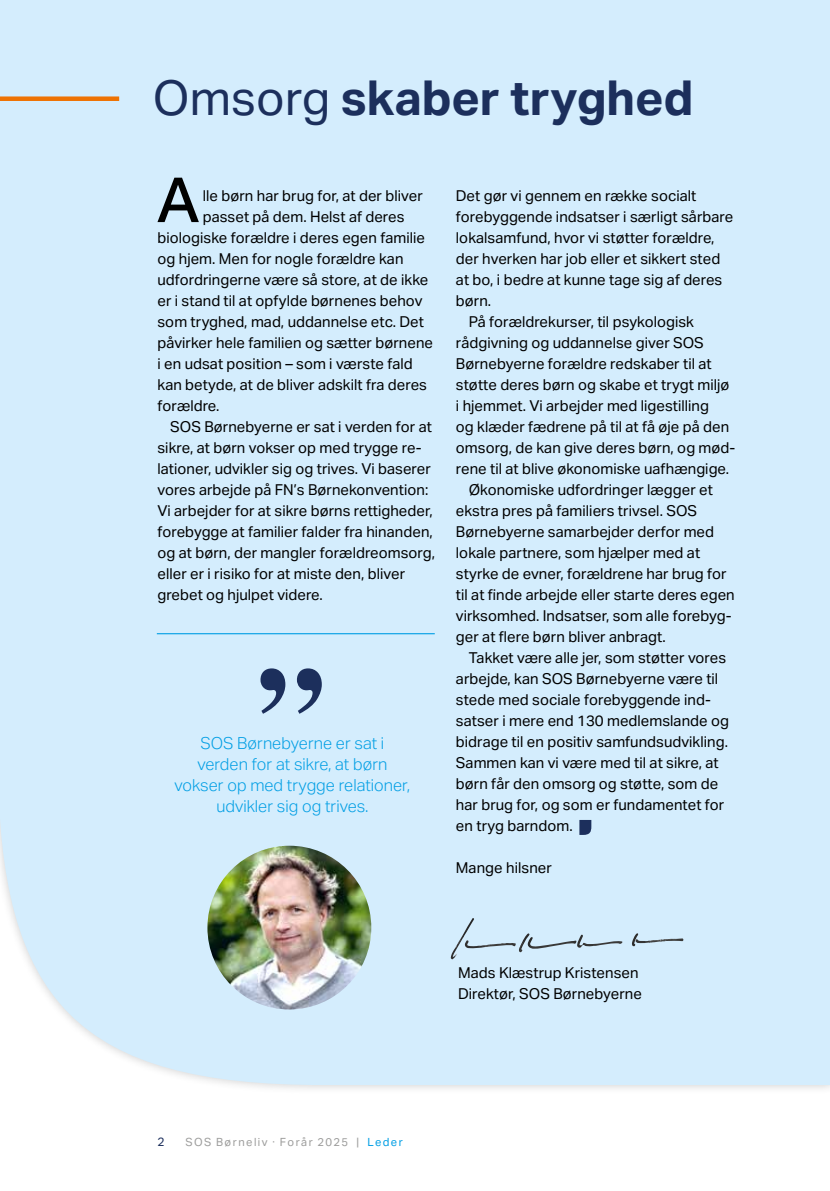
<style>
.page{position:relative;width:830px;height:1191px;background:#fff}
.page>*{position:absolute;margin:0;border:0;box-sizing:border-box;transform-origin:0 0}
.t1{font:700 135px "Times";color:#1c2f5c}
.t2{font:500 62.25px "Aktiv Grotesk";color:#000}
.t3{font:700 48px "Aktiv Grotesk";color:#1c2f5c}
.t4{font:300 16.5px/21px "Aktiv Grotesk";color:#009ee4;text-align:center}
.t5{font:15px/21px "Aktiv Grotesk";color:#000}
.t6{font:12px "Aktiv Grotesk";color:#1c2f5c}
.t7{font:11.25px "Aktiv Grotesk";letter-spacing:.125em;color:#9d9d9c}
.s1{font-weight:400}
.s2{color:#009ee4}
</style>
<div class="page">
<div style="left:0;top:0;width:829px;height:1085px;background:#d4edfd"></div>
<svg style="left:579px;top:820px;width:12px;height:15px"></svg>
<img style="left:207px;top:845px;width:164px;height:164px;border-radius:82px">
<svg style="left:450px;top:917px;width:172px;height:42px"></svg>
<svg style="left:631px;top:933px;width:52px;height:13px"></svg>
<hr style="left:157px;top:633px;width:277px;height:1px;background:#009ee4">
<div style="left:0;top:96px;width:119px;height:5px;background:#ee7203"></div>
<h3 class="t3" style="left:153px;top:76px;width:541px"><span class="s1">Omsorg</span> skaber tryghed</h3>
<h2 class="t2" style="left:157px;top:164px;width:44px">A</h2>
<p class="t5" style="left:203px;top:186px;width:221px">lle børn har brug for, at der bliver</p>
<p class="t5" style="left:203px;top:207px;width:203px">passet på dem. Helst af deres</p>
<p class="t5" style="left:157px;top:228px;width:269px">biologiske forældre i deres egen familie</p>
<p class="t5" style="left:157px;top:249px;width:247px">og hjem. Men for nogle forældre kan</p>
<p class="t5" style="left:157px;top:270px;width:272px">udfordringerne være så store, at de ikke</p>
<p class="t5" style="left:157px;top:291px;width:266px">er i stand til at opfylde børnenes behov</p>
<p class="t5" style="left:157px;top:312px;width:268px">som tryghed, mad, uddannelse etc. Det</p>
<p class="t5" style="left:157px;top:333px;width:277px">påvirker hele familien og sætter børnene</p>
<p class="t5" style="left:157px;top:354px;width:257px">i en udsat position – som i værste fald</p>
<p class="t5" style="left:157px;top:375px;width:271px">kan betyde, at de bliver adskilt fra deres</p>
<p class="t5" style="left:157px;top:396px;width:64px">forældre.</p>
<p class="t5" style="left:170px;top:417px;width:263px">SOS Børnebyerne er sat i verden for at</p>
<p class="t5" style="left:157px;top:438px;width:265px">sikre, at børn vokser op med trygge re-</p>
<p class="t5" style="left:157px;top:459px;width:275px">lationer, udvikler sig og trives. Vi baserer</p>
<p class="t5" style="left:157px;top:480px;width:272px">vores arbejde på FN’s Børnekonvention:</p>
<p class="t5" style="left:157px;top:501px;width:276px">Vi arbejder for at sikre børns rettigheder,</p>
<p class="t5" style="left:157px;top:522px;width:277px">forebygge at familier falder fra hinanden,</p>
<p class="t5" style="left:157px;top:543px;width:279px">og at børn, der mangler forældreomsorg,</p>
<p class="t5" style="left:157px;top:564px;width:249px">eller er i risiko for at miste den, bliver</p>
<p class="t5" style="left:157px;top:585px;width:167px">grebet og hjulpet videre.</p>
<h1 class="t1" style="left:326px;top:746px;width:69px;rotate:-180deg">“</h1>
<p class="t4" style="left:174px;top:733px;width:237px">SOS Børnebyerne er sat i verden for at sikre, at børn vokser op med trygge relationer, udvikler sig og trives.</p>
<p class="t5" style="left:455px;top:186px;width:242px">Det gør vi gennem en række socialt</p>
<p class="t5" style="left:455px;top:207px;width:279px">forebyggende indsatser i særligt sårbare</p>
<p class="t5" style="left:455px;top:228px;width:260px">lokalsamfund, hvor vi støtter forældre,</p>
<p class="t5" style="left:455px;top:249px;width:266px">der hverken har job eller et sikkert sted</p>
<p class="t5" style="left:455px;top:270px;width:268px">at bo, i bedre at kunne tage sig af deres</p>
<p class="t5" style="left:455px;top:291px;width:37px">børn.</p>
<p class="t5" style="left:468px;top:312px;width:227px">På forældrekurser, til psykologisk</p>
<p class="t5" style="left:455px;top:333px;width:249px">rådgivning og uddannelse giver SOS</p>
<p class="t5" style="left:455px;top:354px;width:257px">Børnebyerne forældre redskaber til at</p>
<p class="t5" style="left:455px;top:375px;width:275px">støtte deres børn og skabe et trygt miljø</p>
<p class="t5" style="left:455px;top:396px;width:254px">i hjemmet. Vi arbejder med ligestilling</p>
<p class="t5" style="left:455px;top:417px;width:275px">og klæder fædrene på til at få øje på den</p>
<p class="t5" style="left:455px;top:438px;width:281px">omsorg, de kan give deres børn, og mød-</p>
<p class="t5" style="left:455px;top:459px;width:274px">rene til at blive økonomiske uafhængige.</p>
<p class="t5" style="left:468px;top:480px;width:246px">Økonomiske udfordringer lægger et</p>
<p class="t5" style="left:455px;top:501px;width:242px">ekstra pres på familiers trivsel. SOS</p>
<p class="t5" style="left:455px;top:522px;width:259px">Børnebyerne samarbejder derfor med</p>
<p class="t5" style="left:455px;top:543px;width:246px">lokale partnere, som hjælper med at</p>
<p class="t5" style="left:455px;top:564px;width:272px">styrke de evner, forældrene har brug for</p>
<p class="t5" style="left:455px;top:584px;width:280px">til at finde arbejde eller starte deres egen</p>
<p class="t5" style="left:455px;top:606px;width:277px">virksomhed. Indsatser, som alle forebyg-</p>
<p class="t5" style="left:455px;top:626px;width:211px">ger at flere børn bliver anbragt.</p>
<p class="t5" style="left:468px;top:648px;width:259px">Takket være alle jer, som støtter vores</p>
<p class="t5" style="left:455px;top:669px;width:264px">arbejde, kan SOS Børnebyerne være til</p>
<p class="t5" style="left:455px;top:690px;width:256px">stede med sociale forebyggende ind-</p>
<p class="t5" style="left:455px;top:711px;width:274px">satser i mere end 130 medlemslande og</p>
<p class="t5" style="left:455px;top:732px;width:273px">bidrage til en positiv samfundsudvikling.</p>
<p class="t5" style="left:455px;top:753px;width:264px">Sammen kan vi være med til at sikre, at</p>
<p class="t5" style="left:455px;top:774px;width:264px">børn får den omsorg og støtte, som de</p>
<p class="t5" style="left:455px;top:795px;width:270px">har brug for, og som er fundamentet for</p>
<p class="t5" style="left:455px;top:816px;width:118px">en tryg barndom.</p>
<p class="t5" style="left:455px;top:858px;width:97px">Mange hilsner</p>
<p class="t5" style="left:458px;top:963px;width:185px">Mads Klæstrup Kristensen<br>Direktør, SOS Børnebyerne</p>
<p class="t6" style="left:157px;top:1137px;width:9px">2</p>
<p class="t7" style="left:185px;top:1137px;width:219px">SOS Børneliv · Forår 2025 | <span class="s2">Leder</span></p>
</div>
